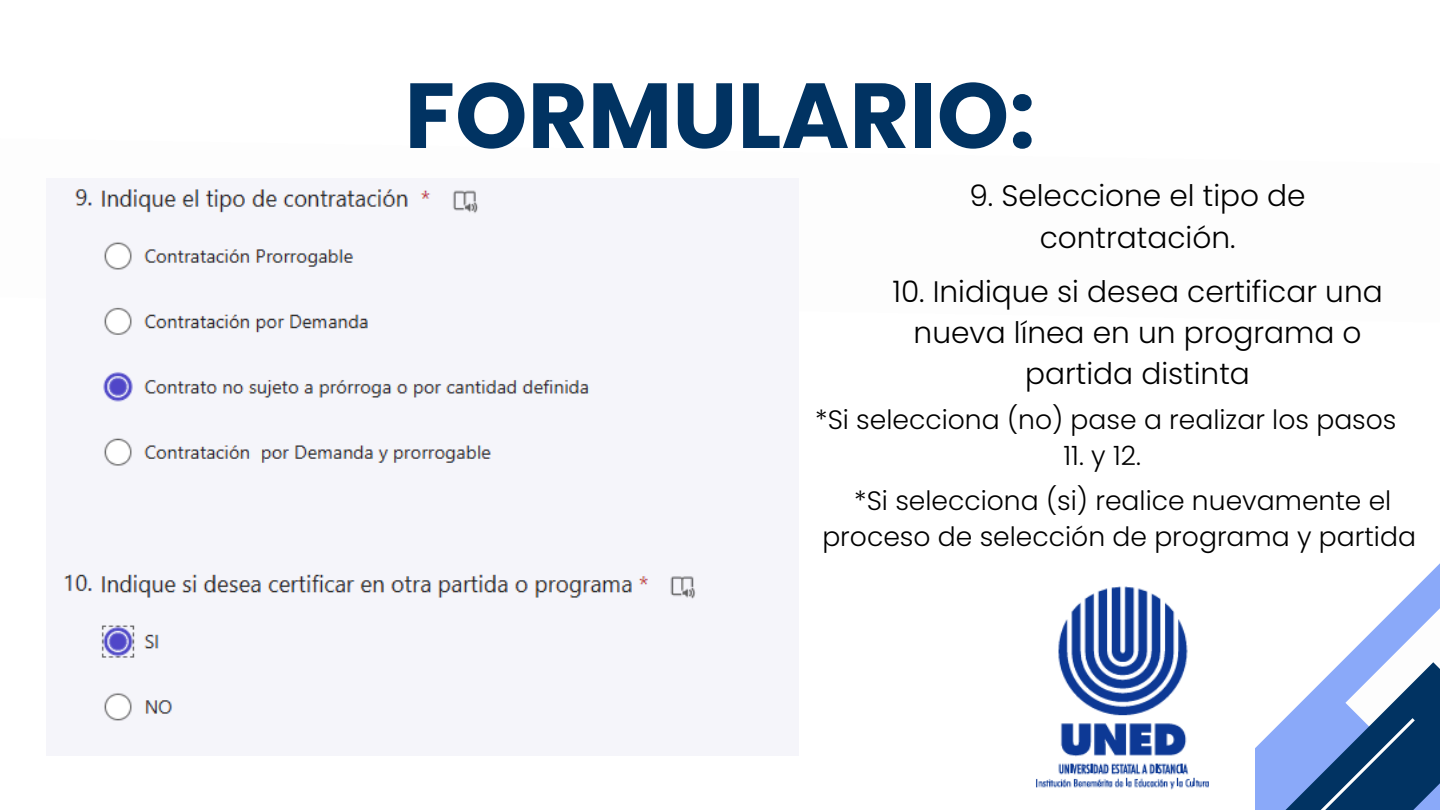
<style>
.page{position:relative;width:1440px;height:810px;background:#fff}
.page>*{position:absolute;margin:0;border:0;box-sizing:border-box;transform-origin:0 0}
.t1{font:700 92.2px "Poppins";color:#013362}
.t2{font:300 29.6px/41.2px "Poppins";color:#000;text-align:center}
.t3{font:300 26.6px/36.8px "Poppins";color:#000;text-align:center}
</style>
<div class="page">
<svg style="left:1255px;top:563px;width:185px;height:247px"></svg>
<svg style="left:1275px;top:598px;width:165px;height:212px"></svg>
<img style="left:1036px;top:586px;width:173px;height:204px">
<img style="left:64px;top:189px;width:633px;height:532px">
<h1 class="t1" style="left:405px;top:51px;width:632px">FORMULARIO:</h1>
<p class="t2" style="left:969px;top:176px;width:338px">9. Seleccione el tipo de contratación.</p>
<h2 class="t2" style="left:892px;top:271px;width:492px">10. Inidique si desea certificar una nueva línea en un programa o partida distinta</h2>
<p class="t3" style="left:815px;top:401px;width:583px">*Si selecciona (no) pase a realizar los pasos</p>
<p class="t3" style="left:1064px;top:438px;width:79px">11. y 12.</p>
<h2 class="t3" style="left:822px;top:482px;width:595px">*Si selecciona (si) realice nuevamente el proceso de selección de programa y partida</h2>
</div>
